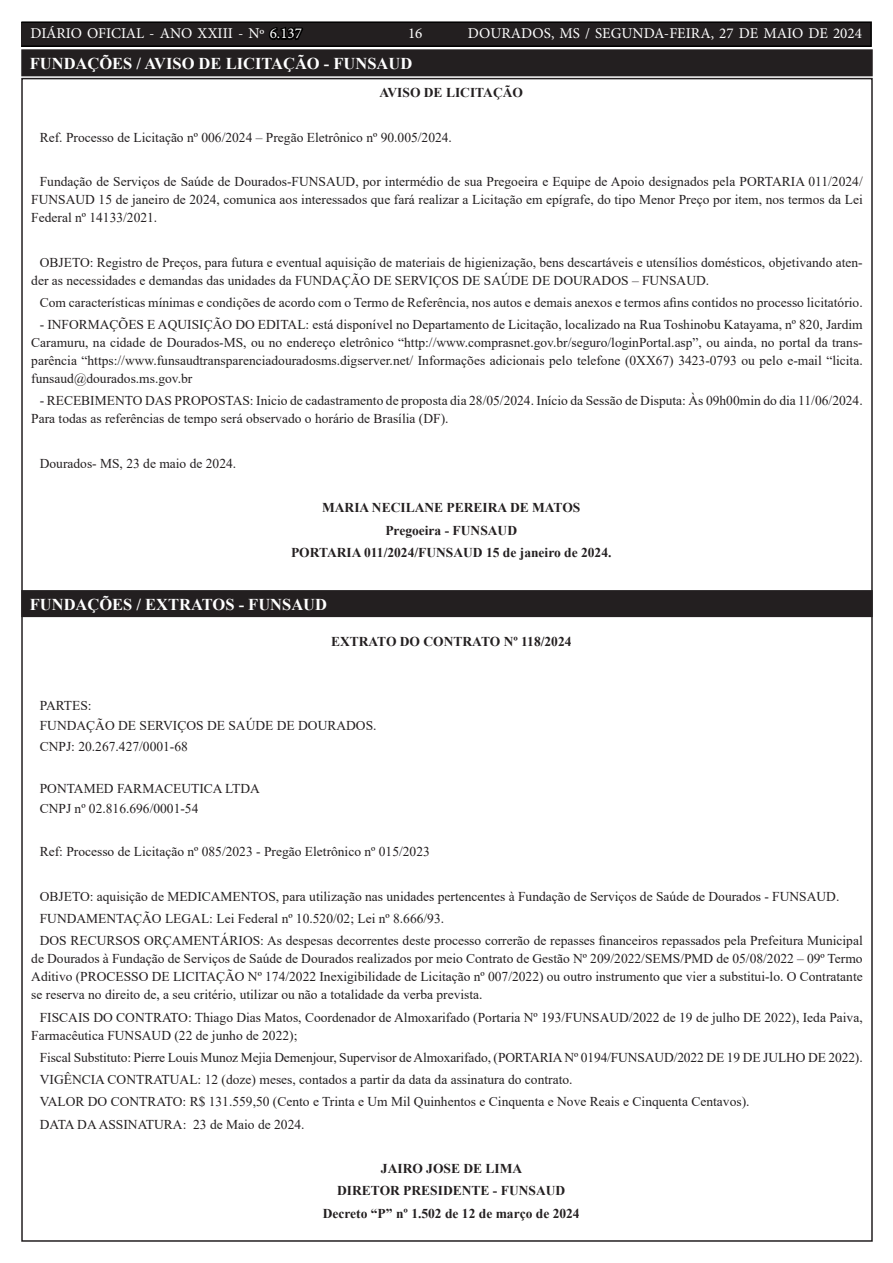
<style>
.page{position:relative;width:893px;height:1263px;background:#fff}
.page>*{position:absolute;margin:0;border:0;box-sizing:border-box;transform-origin:0 0}
.TEXTO{font:700 16.5px "Times New Roman";color:#fff}
.t1{font:15px "Minion Pro";color:#fff}
.TEXTO-2{font:13.5px/18px "Times New Roman";color:#231f20;text-align:justify}
.TEXTO-3{font:700 13.5px "Times New Roman";color:#231f20}
.s1{color:#000}
</style>
<div class="page">
<div style="left:21px;top:22px;width:850px;height:24px;background:#231f20"></div>
<div style="left:21px;top:21px;width:851px;height:26px;border:2px solid #000"></div>
<div style="left:23px;top:51px;width:848px;height:23px;background:#231f20"></div>
<div style="left:21px;top:49px;width:852px;height:27px;border:4px solid #231f20"></div>
<div style="left:23px;top:592px;width:848px;height:23px;background:#231f20"></div>
<div style="left:21px;top:590px;width:852px;height:27px;border:4px solid #231f20"></div>
<p class="t1" style="left:31px;top:24px;width:273px">DIÁRIO OFICIAL - ANO XXIII - Nº <span class="s1">6.137</span></p>
<p class="t1" style="left:408px;top:24px;width:16px">16</p>
<p class="t1" style="left:468px;top:24px;width:395px">DOURADOS, MS / SEGUNDA-FEIRA, 27 DE MAIO DE 2024</p>
<p class="TEXTO" style="left:30px;top:52px;width:384px">FUNDAÇÕES / AVISO DE LICITAÇÃO - FUNSAUD</p>
<p class="TEXTO-3" style="left:379px;top:83px;width:145px">AVISO DE LICITAÇÃO</p>
<p class="TEXTO-2" style="left:40px;top:128px;width:414px">Ref. Processo de Licitação nº 006/2024 – Pregão Eletrônico nº 90.005/2024.</p>
<p class="TEXTO-2" style="left:31px;top:172px;width:833px;text-indent:9px">Fundação de Serviços de Saúde de Dourados-FUNSAUD, por intermédio de sua Pregoeira e Equipe de Apoio designados pela PORTARIA 011/2024/ FUNSAUD 15 de janeiro de 2024, comunica aos interessados que fará realizar a Licitação em epígrafe, do tipo Menor Preço por item, nos termos da Lei Federal nº 14133/2021.</p>
<p class="TEXTO-2" style="left:31px;top:253px;width:833px;text-indent:9px">OBJETO: Registro de Preços, para futura e eventual aquisição de materiais de higienização, bens descartáveis e utensílios domésticos, objetivando aten&shy;der as necessidades e demandas das unidades da FUNDAÇÃO DE SERVIÇOS DE SAÚDE DE DOURADOS – FUNSAUD.</p>
<p class="TEXTO-2" style="left:40px;top:293px;width:824px">Com características mínimas e condições de acordo com o Termo de Referência, nos autos e demais anexos e termos afins contidos no processo licitatório.</p>
<p class="TEXTO-2" style="left:31px;top:315px;width:833px;text-indent:9px">- INFORMAÇÕES E AQUISIÇÃO DO EDITAL: está disponível no Departamento de Licitação, localizado na Rua Toshinobu Katayama, nº 820, Jardim Caramuru, na cidade de Dourados-MS, ou no endereço eletrônico “http://www.comprasnet.gov.br/seguro/loginPortal.asp”, ou ainda, no portal da trans&shy;parência “https://www.funsaudtransparenciadouradosms.digserver.net/ Informações adicionais pelo telefone (0XX67) 3423-0793 ou pelo e-mail “licita. funsaud@dourados.ms.gov.br</p>
<p class="TEXTO-2" style="left:31px;top:391px;width:833px;text-indent:9px">- RECEBIMENTO DAS PROPOSTAS: Inicio de cadastramento de proposta dia 28/05/2024. Início da Sessão de Disputa: Às 09h00min do dia 11/06/2024.<br>Para todas as referências de tempo será observado o horário de Brasília (DF).</p>
<p class="TEXTO-2" style="left:40px;top:454px;width:198px">Dourados- MS, 23 de maio de 2024.</p>
<p class="TEXTO-3" style="left:322px;top:498px;width:260px">MARIA NECILANE PEREIRA DE MATOS</p>
<p class="TEXTO-3" style="left:385px;top:520px;width:133px">Pregoeira - FUNSAUD</p>
<p class="TEXTO-3" style="left:291px;top:543px;width:322px">PORTARIA 011/2024/FUNSAUD 15 de janeiro de 2024.</p>
<p class="TEXTO" style="left:30px;top:593px;width:299px">FUNDAÇÕES / EXTRATOS - FUNSAUD</p>
<p class="TEXTO-3" style="left:331px;top:632px;width:242px">EXTRATO DO CONTRATO Nº 118/2024</p>
<p class="TEXTO-2" style="left:40px;top:696px;width:53px">PARTES:</p>
<p class="TEXTO-2" style="left:40px;top:716px;width:338px">FUNDAÇÃO DE SERVIÇOS DE SAÚDE DE DOURADOS.</p>
<p class="TEXTO-2" style="left:40px;top:737px;width:150px">CNPJ: 20.267.427/0001-68</p>
<p class="TEXTO-2" style="left:40px;top:779px;width:222px">PONTAMED FARMACEUTICA LTDA</p>
<p class="TEXTO-2" style="left:40px;top:799px;width:160px">CNPJ nº 02.816.696/0001-54</p>
<p class="TEXTO-2" style="left:40px;top:842px;width:392px">Ref: Processo de Licitação nº 085/2023 - Pregão Eletrônico nº 015/2023</p>
<p class="TEXTO-2" style="left:40px;top:887px;width:801px">OBJETO: aquisição de MEDICAMENTOS, para utilização nas unidades pertencentes à Fundação de Serviços de Saúde de Dourados - FUNSAUD.</p>
<p class="TEXTO-2" style="left:40px;top:909px;width:406px">FUNDAMENTAÇÃO LEGAL: Lei Federal nº 10.520/02; Lei nº 8.666/93.</p>
<p class="TEXTO-2" style="left:31px;top:931px;width:833px;text-indent:9px">DOS RECURSOS ORÇAMENTÁRIOS: As despesas decorrentes deste processo correrão de repasses financeiros repassados pela Prefeitura Municipal de Dourados à Fundação de Serviços de Saúde de Dourados realizados por meio Contrato de Gestão Nº 209/2022/SEMS/PMD de 05/08/2022 – 09º Termo Aditivo (PROCESSO DE LICITAÇÃO Nº 174/2022 Inexigibilidade de Licitação nº 007/2022) ou outro instrumento que vier a substitui-lo. O Contratante se reserva no direito de, a seu critério, utilizar ou não a totalidade da verba prevista.</p>
<p class="TEXTO-2" style="left:31px;top:1008px;width:833px;text-indent:9px">FISCAIS DO CONTRATO: Thiago Dias Matos, Coordenador de Almoxarifado (Portaria Nº 193/FUNSAUD/2022 de 19 de julho DE 2022), Ieda Paiva,<br>Farmacêutica FUNSAUD (22 de junho de 2022);</p>
<p class="TEXTO-2" style="left:40px;top:1048px;width:824px">Fiscal Substituto: Pierre Louis Munoz Mejia Demenjour, Supervisor de Almoxarifado, (PORTARIA Nº 0194/FUNSAUD/2022 DE 19 DE JULHO DE 2022).</p>
<p class="TEXTO-2" style="left:40px;top:1070px;width:534px">VIGÊNCIA CONTRATUAL: 12 (doze) meses, contados a partir da data da assinatura do contrato.</p>
<p class="TEXTO-2" style="left:40px;top:1092px;width:711px">VALOR DO CONTRATO: R$ 131.559,50 (Cento e Trinta e Um Mil Quinhentos e Cinquenta e Nove Reais e Cinquenta Centavos).</p>
<p class="TEXTO-2" style="left:40px;top:1115px;width:266px">DATA DA ASSINATURA: 23 de Maio de 2024.</p>
<p class="TEXTO-3" style="left:381px;top:1159px;width:143px">JAIRO JOSE DE LIMA</p>
<p class="TEXTO-3" style="left:337px;top:1181px;width:230px">DIRETOR PRESIDENTE - FUNSAUD</p>
<p class="TEXTO-3" style="left:323px;top:1203px;width:258px">Decreto “P” nº 1.502 de 12 de março de 2024</p>
</div>
